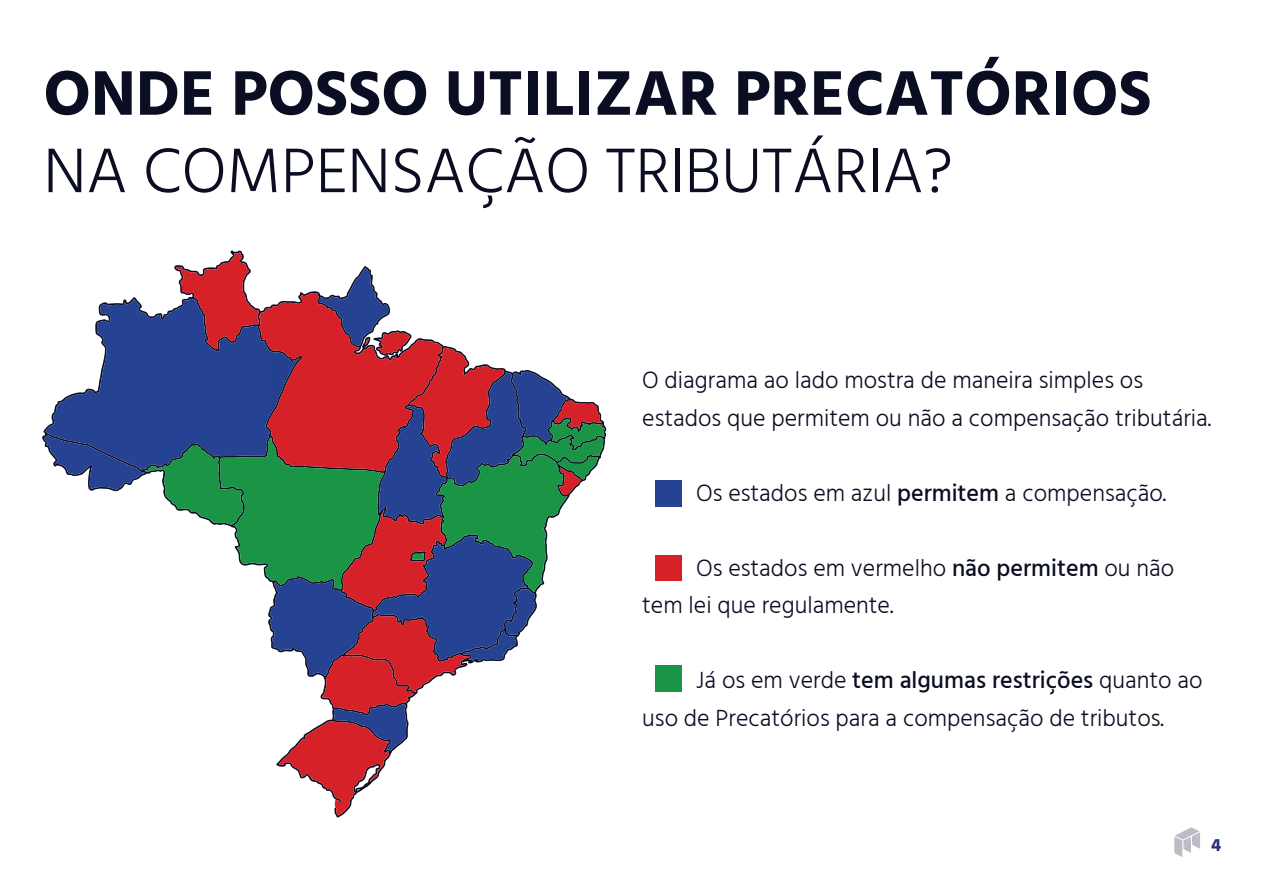
<style>
.page{position:relative;width:1263px;height:893px;background:#fff}
.page>*{position:absolute;margin:0;border:0;box-sizing:border-box;transform-origin:0 0}
.t1{font:700 64.5px "Hind Vadodara";color:#0b0e22}
.t2{font:300 64.5px "Hind Vadodara";color:#0b0e22}
.t3{font:300 24px/37.5px "Hind Vadodara";color:#0b0e22}
.t4{font:700 18px "Hind Vadodara";color:#293278}
.s1{font-weight:500}
</style>
<div class="page">
<svg style="left:1174px;top:827px;width:26px;height:30px"></svg>
<svg style="left:44px;top:252px;width:561px;height:563px"></svg>
<div style="left:656px;top:481px;width:25px;height:25px;background:#254392"></div>
<div style="left:656px;top:555px;width:25px;height:26px;background:#d62128"></div>
<div style="left:656px;top:666px;width:25px;height:25px;background:#1a9546"></div>
<h1 class="t1" style="left:43px;top:42px;width:1109px">ONDE POSSO UTILIZAR PRECATÓRIOS</h1>
<h1 class="t2" style="left:43px;top:127px;width:911px">NA COMPENSAÇÃO TRIBUTÁRIA?</h1>
<p class="t3" style="left:642px;top:362px;width:570px">O diagrama ao lado mostra de maneira simples os estados que permitem ou não a compensação tributária.</p>
<p class="t3" style="left:696px;top:474px;width:472px">Os estados em azul <span class="s1">permitem</span> a compensação.</p>
<p class="t3" style="left:642px;top:549px;width:533px;text-indent:54px">Os estados em vermelho <span class="s1">não permitem</span> ou não tem lei que regulamente.</p>
<p class="t3" style="left:642px;top:662px;width:562px;text-indent:54px">Já os em verde <span class="s1">tem algumas restrições</span> quanto ao uso de Precatórios para a compensação de tributos.</p>
<p class="t4" style="left:1211px;top:830px;width:12px">4</p>
</div>
